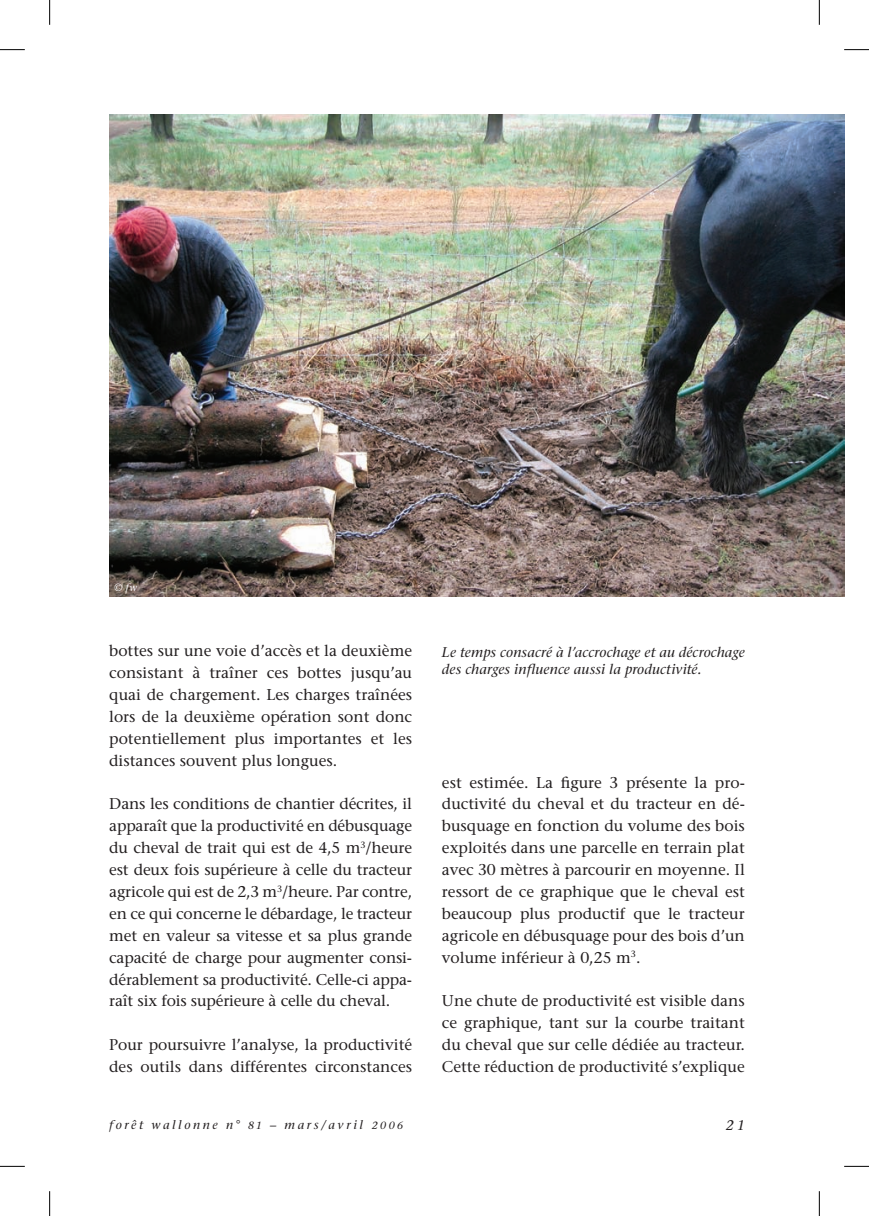
<style>
.page{position:relative;width:869px;height:1216px;background:#fff}
.page>*{position:absolute;margin:0;border:0;box-sizing:border-box;transform-origin:0 0}
.t1{font:15.58px/21.9px "Stone Serif";color:#231f20;text-align:justify}
.t2{font:italic 14px/17.5px "Stone Serif";letter-spacing:.01em;color:#231f20}
.t3{font:italic 12.25px "Stone Serif";letter-spacing:.215em;color:#231f20}
.t4{font:italic 10.5px "Stone Serif";color:#fff}
.s1{font-size:10.5px}
</style>
<div class="page">
<img style="left:109px;top:114px;width:734px;height:483px">
<svg style="left:0;top:49px;width:25px;height:1px"></svg>
<svg style="left:844px;top:49px;width:24px;height:1px"></svg>
<svg style="left:0;top:1165px;width:25px;height:1px"></svg>
<svg style="left:844px;top:1165px;width:24px;height:1px"></svg>
<svg style="left:49px;top:0;width:1px;height:25px"></svg>
<svg style="left:49px;top:1191px;width:1px;height:24px"></svg>
<svg style="left:818px;top:0;width:1px;height:25px"></svg>
<svg style="left:818px;top:1191px;width:1px;height:24px"></svg>
<p class="t4" style="left:114px;top:583px;width:25px">© fw</p>
<p class="t1" style="left:109px;top:641px;width:304px">bottes sur une voie d’accès et la deuxième consistant à traîner ces bottes jusqu’au quai de chargement. Les charges traînées lors de la deuxième opération sont donc potentiellement plus importantes et les distances souvent plus longues.</p>
<p class="t1" style="left:109px;top:794px;width:304px">Dans les conditions de chantier décrites, il apparaît que la productivité en débusquage du cheval de trait qui est de 4,5 m<sup>3</sup>/heure est deux fois supérieure à celle du tracteur agricole qui est de 2,3 m<sup>3</sup>/heure. Par contre, en ce qui concerne le débardage, le tracteur met en valeur sa vitesse et sa plus grande capacité de charge pour augmenter consi&shy;dérablement sa productivité. Celle-ci appa&shy;raît six fois supérieure à celle du cheval.</p>
<p class="t1" style="left:109px;top:1035px;width:304px">Pour poursuivre l’analyse, la productivité des outils dans différentes circonstances</p>
<p class="t2" style="left:441px;top:644px;width:304px">Le temps consacré à l’accrochage et au décrochage des charges influence aussi la productivité.</p>
<p class="t1" style="left:441px;top:772px;width:304px">est estimée. La figure 3 présente la pro&shy;ductivité du cheval et du tracteur en dé&shy;busquage en fonction du volume des bois exploités dans une parcelle en terrain plat avec 30 mètres à parcourir en moyenne. Il ressort de ce graphique que le cheval est beaucoup plus productif que le tracteur agricole en débusquage pour des bois d’un volume inférieur à 0,25 m<sup>3</sup>.</p>
<p class="t1" style="left:441px;top:991px;width:304px">Une chute de productivité est visible dans ce graphique, tant sur la courbe traitant du cheval que sur celle dédiée au tracteur.<br>Cette réduction de productivité s’explique</p>
<p class="t3" style="left:109px;top:1119px;width:295px">forêt wallonne n° <span class="s1">81</span> – mars/avril <span class="s1">2006</span></p>
<p class="t2" style="left:725px;top:1117px;width:20px">21</p>
</div>
